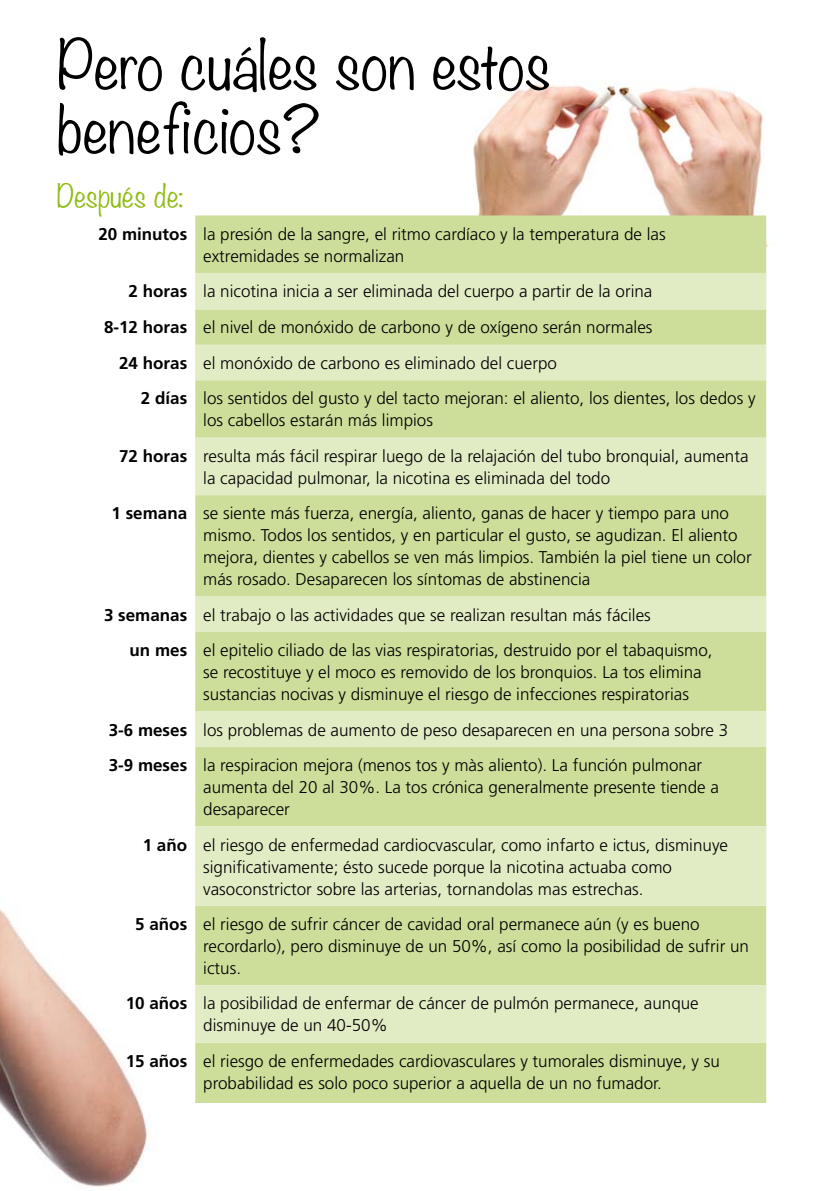
<style>
.page{position:relative;width:823px;height:1191px;background:#fff}
.page>*{position:absolute;margin:0;border:0;box-sizing:border-box;transform-origin:0 0}
.t1{font:300 60px/64px "Noteworthy";color:#000}
.t2{font:300 28px "Noteworthy";color:#8fbc13}
.t3{font:300 17px/22px "Frutiger LT Std";color:#000}
.s1{font-weight:700}
</style>
<div class="page">
<img style="left:473px;top:84px;width:295px;height:163px">
<img style="left:0;top:909px;width:150px;height:279px">
<div style="left:195px;top:215px;width:570px;height:888px;background:#ccde99"></div>
<svg style="left:195px;top:273px;width:570px;height:769px;background:#d5e4ac"></svg>
<h1 class="t1" style="left:57px;top:32px;width:495px">Pero cuáles son estos beneficios?</h1>
<h2 class="t2" style="left:57px;top:172px;width:128px">Después de:</h2>
<p class="t3" style="left:203px;top:223px;width:463px;text-indent:-105px"><span class="s1">20 minutos</span> la presión de la sangre, el ritmo cardíaco y la temperatura de las extremidades se normalizan</p>
<p class="t3" style="left:128px;top:280px;width:525px"><span class="s1">2 horas</span> la nicotina inicia a ser eliminada del cuerpo a partir de la orina</p>
<p class="t3" style="left:104px;top:317px;width:549px"><span class="s1">8-12 horas</span> el nivel de monóxido de carbono y de oxígeno serán normales</p>
<p class="t3" style="left:119px;top:352px;width:439px"><span class="s1">24 horas</span> el monóxido de carbono es eliminado del cuerpo</p>
<p class="t3" style="left:141px;top:388px;width:615px"><span class="s1">2 días</span> los sentidos del gusto y del tacto mejoran: el aliento, los dientes, los dedos y</p>
<p class="t3" style="left:119px;top:403px;width:630px;line-height:35.4px;text-indent:84px">los cabellos estarán más limpios<br><span class="s1">72 horas</span> resulta más fácil respirar luego de la relajación del tubo bronquial, aumenta</p>
<p class="t3" style="left:111px;top:460px;width:618px;line-height:35.4px;text-indent:92px">la capacidad pulmonar, la nicotina es eliminada del todo<br><span class="s1">1 semana</span> se siente más fuerza, energía, aliento, ganas de hacer y tiempo para uno</p>
<p class="t3" style="left:203px;top:524px;width:549px">mismo. Todos los sentidos, y en particular el gusto, se agudizan. El aliento mejora, dientes y cabellos se ven más limpios. También la piel tiene un color más rosado. Desaparecen los síntomas de abstinencia</p>
<p class="t3" style="left:129px;top:597px;width:584px;line-height:35.4px;text-indent:-26px"><span class="s1">3 semanas</span> el trabajo o las actividades que se realizan resultan más fáciles<br><span class="s1">un mes</span> el epitelio ciliado de las vias respiratorias, destruido por el tabaquismo,</p>
<p class="t3" style="left:203px;top:661px;width:499px">se recostituye y el moco es removido de los bronquios. La tos elimina sustancias nocivas y disminuye el riesgo de infecciones respiratorias</p>
<p class="t3" style="left:109px;top:712px;width:620px;line-height:35.4px"><span class="s1">3-6 meses</span> los problemas de aumento de peso desaparecen en una persona sobre 3<br><span class="s1">3-9 meses</span> la respiracion mejora (menos tos y màs aliento). La función pulmonar</p>
<p class="t3" style="left:203px;top:776px;width:517px">aumenta del 20 al 30%. La tos crónica generalmente presente tiende a desaparecer</p>
<p class="t3" style="left:203px;top:834px;width:526px;text-indent:-60px"><span class="s1">1 año</span> el riesgo de enfermedad cardiocvascular, como infarto e ictus, disminuye significativamente; ésto sucede porque la nicotina actuaba como vasoconstrictor sobre las arterias, tornandolas mas estrechas.</p>
<p class="t3" style="left:203px;top:913px;width:547px;text-indent:-68px"><span class="s1">5 años</span> el riesgo de sufrir cáncer de cavidad oral permanece aún (y es bueno recordarlo), pero disminuye de un 50%, así como la posibilidad de sufrir un ictus.</p>
<p class="t3" style="left:203px;top:992px;width:496px;text-indent:-77px"><span class="s1">10 años</span> la posibilidad de enfermar de cáncer de pulmón permanece, aunque disminuye de un 40-50%</p>
<p class="t3" style="left:203px;top:1050px;width:518px;text-indent:-77px"><span class="s1">15 años</span> el riesgo de enfermedades cardiovasculares y tumorales disminuye, y su probabilidad es solo poco superior a aquella de un no fumador.</p>
</div>
